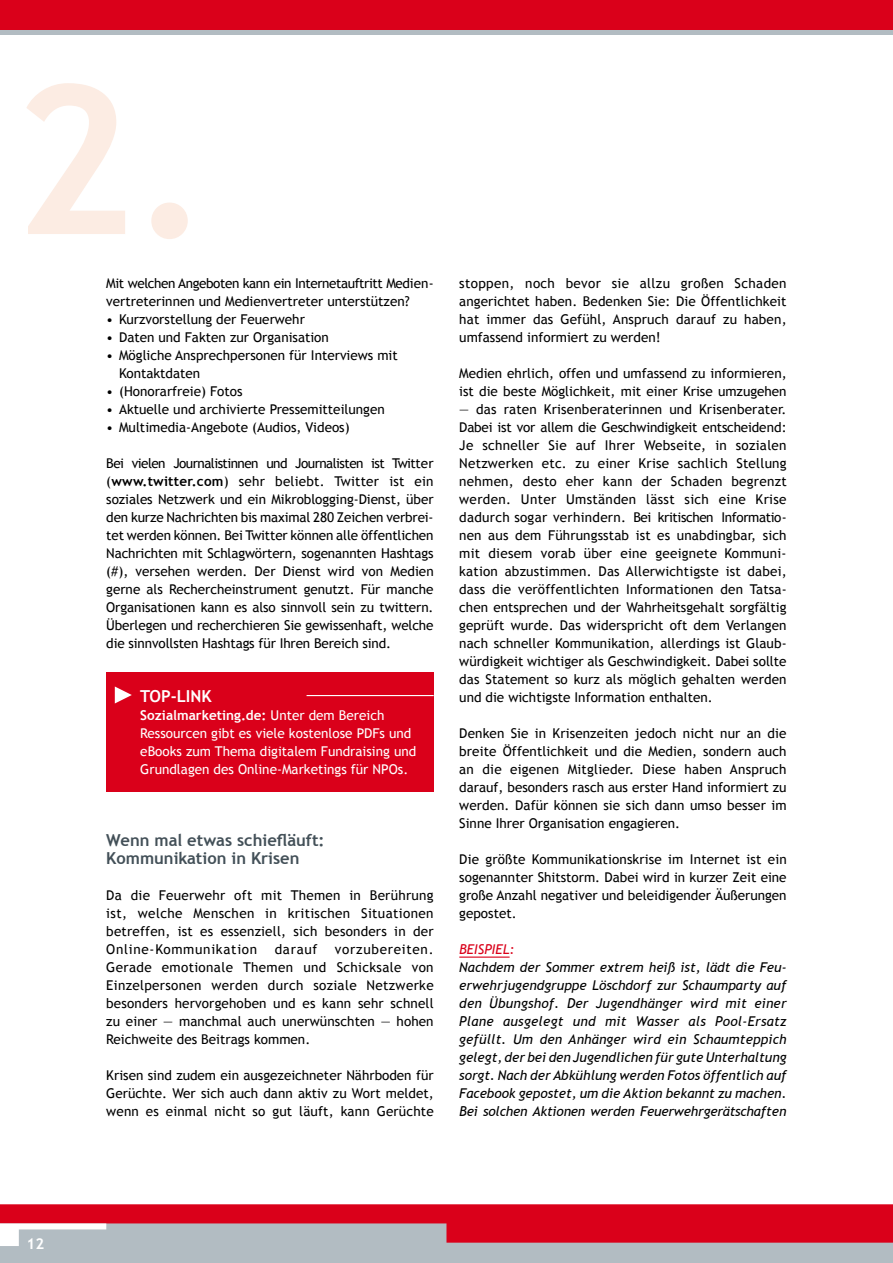
<style>
.page{position:relative;width:893px;height:1263px;background:#fff}
.page>*{position:absolute;margin:0;border:0;box-sizing:border-box;transform-origin:0 0}
.t1{font:700 207.15px "Trebuchet MS";color:#fcece3}
.t2{font:700 16.5px/18px "Trebuchet MS";color:#435058}
.t3{font:700 16.5px "Trebuchet MS";color:#fff}
.t4{font:700 15px "Trebuchet MS";color:#fff}
.t5{font:13.5px/18px "Trebuchet MS";color:#000;text-align:justify}
.t6{font:italic 13.5px/18px "Trebuchet MS";letter-spacing:-.015em;color:#000;text-align:justify}
.t7{font:13.5px/18px "Trebuchet MS";color:#fff}
.t8{font:italic 13.5px "Trebuchet MS";color:#da001a}
.s1{font-weight:700}
</style>
<div class="page">
<hr style="left:459px;top:956px;width:51px;height:2px;background:#da001a">
<div style="left:106px;top:673px;width:328px;height:119px;background:#da001a"></div>
<svg style="left:115px;top:686px;width:17px;height:17px"></svg>
<hr style="left:307px;top:695px;width:127px;height:1px;background:#fff">
<div style="left:0;top:1220px;width:893px;height:43px;background:#b2bcc2"></div>
<div style="left:0;top:0;width:893px;height:30px;background:#da001a"></div>
<div style="left:0;top:30px;width:893px;height:5px;background:#b2bcc2"></div>
<svg style="left:0;top:1204px;width:893px;height:42px"></svg>
<h1 class="t1" style="left:12px;top:31px;width:199px">2.</h1>
<p class="t5" style="left:106px;top:274px;width:329px">Mit welchen Angeboten kann ein Internetauftritt Medien&shy;vertreterinnen und Medienvertreter unterstützen?</p>
<p class="t5" style="left:106px;top:310px;width:200px">• Kurzvorstellung der Feuerwehr</p>
<p class="t5" style="left:106px;top:328px;width:224px">• Daten und Fakten zur Organisation</p>
<p class="t5" style="left:119px;top:346px;width:280px;text-indent:-13px">• Mögliche Ansprechpersonen für Interviews mit<br>Kontaktdaten</p>
<p class="t5" style="left:106px;top:382px;width:138px">• (Honorarfreie) Fotos</p>
<p class="t5" style="left:106px;top:400px;width:280px">• Aktuelle und archivierte Pressemitteilungen</p>
<p class="t5" style="left:106px;top:418px;width:245px">• Multimedia-Angebote (Audios, Videos)</p>
<p class="t5" style="left:106px;top:454px;width:329px">Bei vielen Journalistinnen und Journalisten ist Twitter (<span class="s1">www.twitter.com</span>) sehr beliebt. Twitter ist ein soziales Netzwerk und ein Mikroblogging-Dienst, über den kurze Nachrichten bis maximal 280 Zeichen verbrei&shy;tet werden können. Bei Twitter können alle öffentlichen Nachrichten mit Schlagwörtern, sogenannten Hashtags (#), versehen werden. Der Dienst wird von Medien gerne als Rechercheinstrument genutzt. Für manche Organisationen kann es also sinnvoll sein zu twittern.<br>Überlegen und recherchieren Sie gewissenhaft, welche die sinnvollsten Hashtags für Ihren Bereich sind.</p>
<p class="t3" style="left:140px;top:686px;width:73px">TOP-LINK</p>
<p class="t7" style="left:140px;top:706px;width:277px"><span class="s1">Sozialmarketing.de:</span> Unter dem Bereich Ressourcen gibt es viele kostenlose PDFs und eBooks zum Thema digitalem Fundraising und Grundlagen des Online-Marketings für NPOs.</p>
<p class="t2" style="left:106px;top:831px;width:220px">Wenn mal etwas schiefläuft:<br>Kommunikation in Krisen</p>
<p class="t5" style="left:106px;top:886px;width:329px">Da die Feuerwehr oft mit Themen in Berührung ist, welche Menschen in kritischen Situationen betreffen, ist es essenziell, sich besonders in der Online-Kommunikation</p>
<p class="t5" style="left:106px;top:940px;width:329px;text-indent:229px">vorzubereiten.<br>Gerade emotionale Themen und Schicksale von Einzelpersonen werden durch soziale Netzwerke besonders hervorgehoben und es kann sehr schnell zu einer — manchmal auch unerwünschten — hohen Reichweite des Beitrags kommen.</p>
<p class="t5" style="left:106px;top:1066px;width:329px">Krisen sind zudem ein ausgezeichneter Nährboden für Gerüchte. Wer sich auch dann aktiv zu Wort meldet, wenn es einmal nicht so gut läuft, kann Gerüchte</p>
<p class="t5" style="left:275px;top:940px;width:44px">darauf</p>
<p class="t5" style="left:459px;top:274px;width:329px">stoppen, noch bevor sie allzu großen Schaden angerichtet haben. Bedenken Sie: Die Öffentlichkeit hat immer das Gefühl, Anspruch darauf zu haben, umfassend informiert zu werden!</p>
<p class="t5" style="left:459px;top:364px;width:329px">Medien ehrlich, offen und umfassend zu informieren, ist die beste Möglichkeit, mit einer Krise umzugehen</p>
<p class="t5" style="left:459px;top:400px;width:329px">— das raten Krisenberaterinnen und Krisenberater.<br>Dabei ist vor allem die Geschwindigkeit entscheidend:<br>Je schneller Sie auf Ihrer Webseite, in sozialen Netzwerken etc. zu einer Krise sachlich Stellung nehmen, desto eher kann der Schaden begrenzt werden. Unter Umständen lässt sich eine Krise dadurch sogar verhindern. Bei kritischen Informatio&shy;nen aus dem Führungsstab ist es unabdingbar, sich mit diesem vorab über eine geeignete Kommuni&shy;kation abzustimmen. Das Allerwichtigste ist dabei, dass die veröffentlichten Informationen den Tatsa&shy;chen entsprechen und der Wahrheitsgehalt sorgfältig geprüft wurde. Das widerspricht oft dem Verlangen nach schneller Kommunikation, allerdings ist Glaub&shy;würdigkeit wichtiger als Geschwindigkeit. Dabei sollte das Statement so kurz als möglich gehalten werden und die wichtigste Information enthalten.</p>
<p class="t5" style="left:459px;top:724px;width:329px">Denken Sie in Krisenzeiten jedoch nicht nur an die breite Öffentlichkeit und die Medien, sondern auch an die eigenen Mitglieder. Diese haben Anspruch darauf, besonders rasch aus erster Hand informiert zu werden. Dafür können sie sich dann umso besser im Sinne Ihrer Organisation engagieren.</p>
<p class="t5" style="left:459px;top:850px;width:329px">Die größte Kommunikationskrise im Internet ist ein sogenannter Shitstorm. Dabei wird in kurzer Zeit eine große Anzahl negativer und beleidigender Äußerungen gepostet.</p>
<p class="t8" style="left:459px;top:941px;width:57px">BEISPIEL:</p>
<p class="t6" style="left:459px;top:958px;width:329px">Nachdem der Sommer extrem heiß ist, lädt die Feu&shy;erwehrjugendgruppe Löschdorf zur Schaumparty auf den Übungshof. Der Jugendhänger wird mit einer Plane ausgelegt und mit Wasser als Pool-Ersatz gefüllt. Um den Anhänger wird ein Schaumteppich gelegt, der bei den Jugendlichen für gute Unterhaltung sorgt. Nach der Abkühlung werden Fotos öffentlich auf Facebook gepostet, um die Aktion bekannt zu machen.<br>Bei solchen Aktionen werden Feuerwehrgerätschaften</p>
<p class="t4" style="left:27px;top:1234px;width:19px">12</p>
</div>
